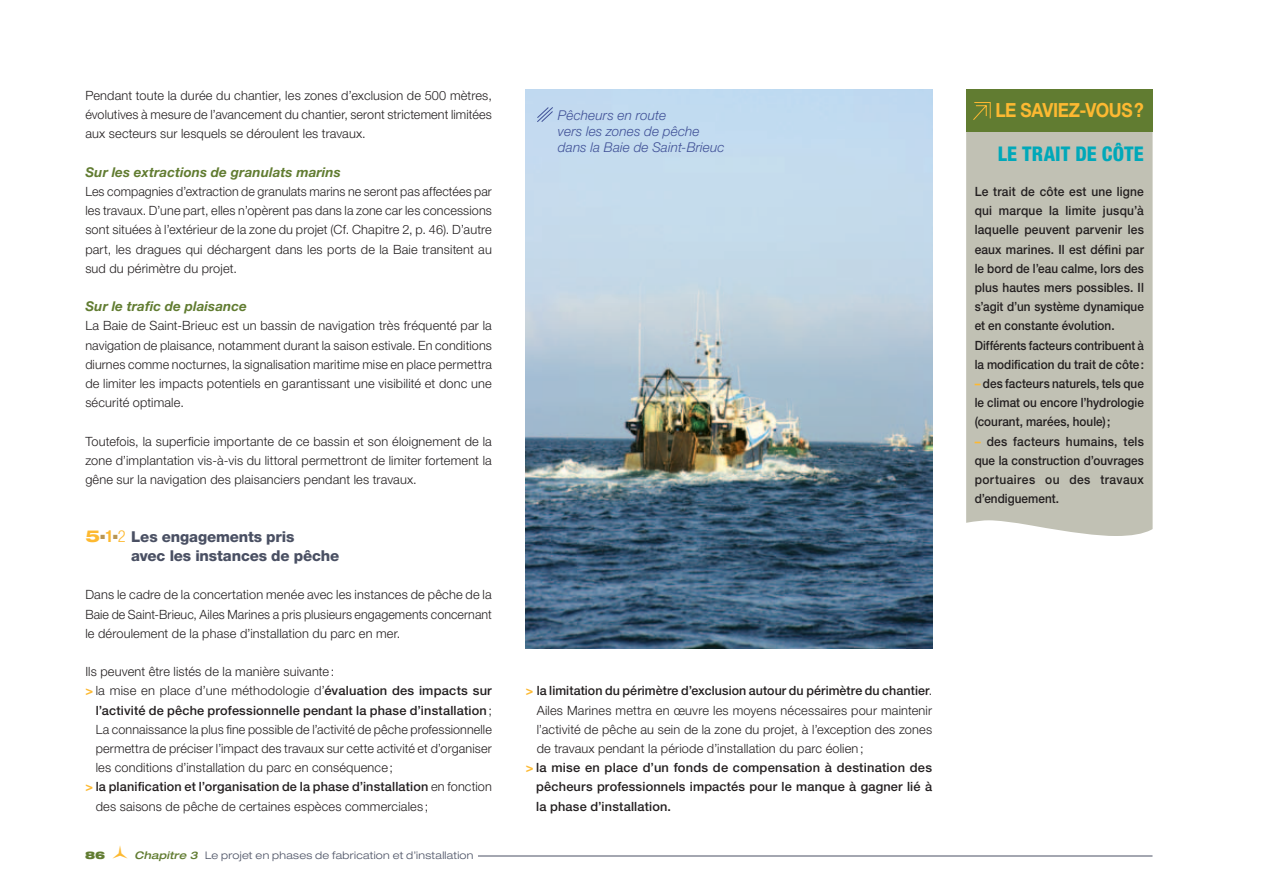
<style>
.page{position:relative;width:1263px;height:893px;background:#fff}
.page>*{position:absolute;margin:0;border:0;box-sizing:border-box;transform-origin:0 0}
.t1{font:800 condensed 20.25px "Helvetica Neue";letter-spacing:.005em;color:#00a8b9}
.t2{font:700 19.5px "Helvetica Neue";letter-spacing:-.02em;color:#fdb931;scale:.89 1}
.t3{font:800 15px/19.2px "Helvetica Neue";letter-spacing:-.01em;color:#4a5063}
.t4{font:italic 300 13.5px/16.2px "Helvetica Neue";letter-spacing:.01em;color:#405197}
.t5{font:italic 700 13.5px "Helvetica Neue";letter-spacing:.01em;color:#617c31}
.t6{font:300 12.75px/19.2px "Helvetica Neue";letter-spacing:.01em;color:#231f20;text-align:justify}
.t7{font:500 12.75px/19.2px "Helvetica Neue";letter-spacing:.01em;color:#231f20;scale:.94 1}
.t8{font:500 12.75px "Helvetica Neue";letter-spacing:.01em;color:#231f20}
.t9{font:500 12.75px/19.2px "Helvetica Neue";letter-spacing:.01em;color:#231f20;text-align:justify;scale:.92 1}
.t10{font:300 expanded 10.5px "Helvetica Neue";letter-spacing:.025em;color:#4a5063}
.t11{font:900 expanded 10.5px "Helvetica Neue";color:#617c31}
.s1{font-stretch:expanded;font-size:16.5px;color:#fdb931}
.s2{font-weight:700;font-stretch:condensed;font-size:16.5px;color:#fdb931}
.s3{font-weight:300;font-stretch:condensed;font-size:16.5px;color:#fdb931}
.s4{font-weight:700;color:#fdb931}
.s5{font-weight:500}
.s6{font-weight:300}
.s7{font-weight:500;font-style:italic;color:#617c31}
</style>
<div class="page">
<hr style="left:478px;top:856px;width:674px;height:1px;background:#4a5063">
<div style="left:966px;top:132px;width:186px;height:404px;background:#c1c1b4"></div>
<div style="left:966px;top:89px;width:187px;height:43px;background:#617c31"></div>
<svg style="left:973px;top:102px;width:18px;height:18px"></svg>
<img style="left:526px;top:89px;width:406px;height:559px">
<svg style="left:536px;top:106px;width:18px;height:17px"></svg>
<p class="t6" style="left:85px;top:86px;width:408px">Pendant toute la durée du chantier, les zones d’exclusion de 500 mètres, évolutives à mesure de l’avancement du chantier, seront strictement limitées aux secteurs sur lesquels se déroulent les travaux.</p>
<p class="t5" style="left:85px;top:164px;width:257px">Sur les extractions de granulats marins</p>
<p class="t6" style="left:85px;top:182px;width:408px">Les compagnies d’extraction de granulats marins ne seront pas affectées par les travaux. D’une part, elles n’opèrent pas dans la zone car les concessions sont situées à l’extérieur de la zone du projet (Cf. Chapitre 2, p. 46). D’autre part, les dragues qui déchargent dans les ports de la Baie transitent au sud du périmètre du projet.</p>
<p class="t5" style="left:85px;top:298px;width:163px">Sur le trafic de plaisance</p>
<p class="t6" style="left:85px;top:316px;width:408px">La Baie de Saint-Brieuc est un bassin de navigation très fréquenté par la navigation de plaisance, notamment durant la saison estivale. En conditions diurnes comme nocturnes, la signalisation maritime mise en place permettra de limiter les impacts potentiels en garantissant une visibilité et donc une sécurité optimale.</p>
<p class="t6" style="left:85px;top:431px;width:408px">Toutefois, la superficie importante de ce bassin et son éloignement de la zone d’implantation vis-à-vis du littoral permettront de limiter fortement la gêne sur la navigation des plaisanciers pendant les travaux.</p>
<p class="t3" style="left:131px;top:527px;width:209px;text-indent:-46px"><span class="s1">5</span><sup>■</sup><span class="s2">1</span><sup>■</sup><span class="s3">2</span> Les engagements pris<br>avec les instances de pêche</p>
<p class="t6" style="left:85px;top:585px;width:408px">Dans le cadre de la concertation menée avec les instances de pêche de la Baie de Saint-Brieuc, Ailes Marines a pris plusieurs engagements concernant le déroulement de la phase d’installation du parc en mer.</p>
<p class="t6" style="left:85px;top:662px;width:250px">Ils peuvent être listés de la manière suivante:</p>
<p class="t6" style="left:85px;top:681px;width:408px"><span class="s4">&gt;</span> la mise en place d’une méthodologie d’<span class="s5">évaluation des impacts sur</span></p>
<p class="t8" style="left:96px;top:702px;width:398px">l’activité de pêche professionnelle pendant la phase d’installation<span class="s6">;</span></p>
<p class="t6" style="left:96px;top:719px;width:398px">La connaissance la plus fine possible de l’activité de pêche professionnelle</p>
<p class="t6" style="left:96px;top:738px;width:398px">permettra de préciser l’impact des travaux sur cette activité et d’organiser</p>
<p class="t6" style="left:96px;top:758px;width:299px">les conditions d’installation du parc en conséquence;</p>
<p class="t8" style="left:85px;top:779px;width:408px"><span class="s4">&gt;</span> la planification et l’organisation de la phase d’installation <span class="s6">en fonction</span></p>
<p class="t6" style="left:96px;top:796px;width:334px">des saisons de pêche de certaines espèces commerciales ;</p>
<p class="t11" style="left:85px;top:848px;width:22px">86</p>
<p class="t10" style="left:134px;top:849px;width:341px"><span class="s7">Chapitre 3</span> Le projet en phases de fabrication et d’installation</p>
<p class="t4" style="left:558px;top:106px;width:168px">Pêcheurs en route<br>vers les zones de pêche dans la Baie de Saint-Brieuc</p>
<p class="t8" style="left:526px;top:683px;width:408px"><span class="s4">&gt;</span> la limitation du périmètre d’exclusion autour du périmètre du chantier<span class="s6">.</span></p>
<p class="t6" style="left:537px;top:700px;width:397px">Ailes Marines mettra en œuvre les moyens nécessaires pour maintenir</p>
<p class="t6" style="left:537px;top:719px;width:397px">l’activité de pêche au sein de la zone du projet, à l’exception des zones</p>
<p class="t6" style="left:537px;top:738px;width:328px">de travaux pendant la période d’installation du parc éolien;</p>
<p class="t8" style="left:526px;top:760px;width:408px"><span class="s4">&gt;</span> la mise en place d’un fonds de compensation à destination des</p>
<p class="t8" style="left:536px;top:779px;width:397px">pêcheurs professionnels impactés pour le manque à gagner lié à</p>
<p class="t8" style="left:536px;top:798px;width:136px">la phase d’installation.</p>
<h2 class="t2" style="left:995px;top:98px;width:168px">LE SAVIEZ-VOUS?</h2>
<h1 class="t1" style="left:998px;top:141px;width:148px">LE TRAIT DE CÔTE</h1>
<p class="t7" style="left:975px;top:182px;width:182px">Le trait de côte est une ligne qui marque la limite jusqu’à laquelle peuvent parvenir les eaux marines. Il est défini par le bord de l’eau calme, lors des plus hautes mers possibles. Il s’agit d’un système dynamique et en constante évolution.<br>Différents facteurs contribuent à la modification du trait de côte:</p>
<p class="t9" style="left:975px;top:374px;width:185px"><span class="s4">–</span> des facteurs naturels, tels que le climat ou encore l’hydrologie (courant, marées, houle);</p>
<p class="t7" style="left:975px;top:431px;width:182px;text-align:justify"><span class="s4">–</span> des facteurs humains, tels que la construction d’ouvrages portuaires ou des travaux d’endiguement.</p>
</div>
